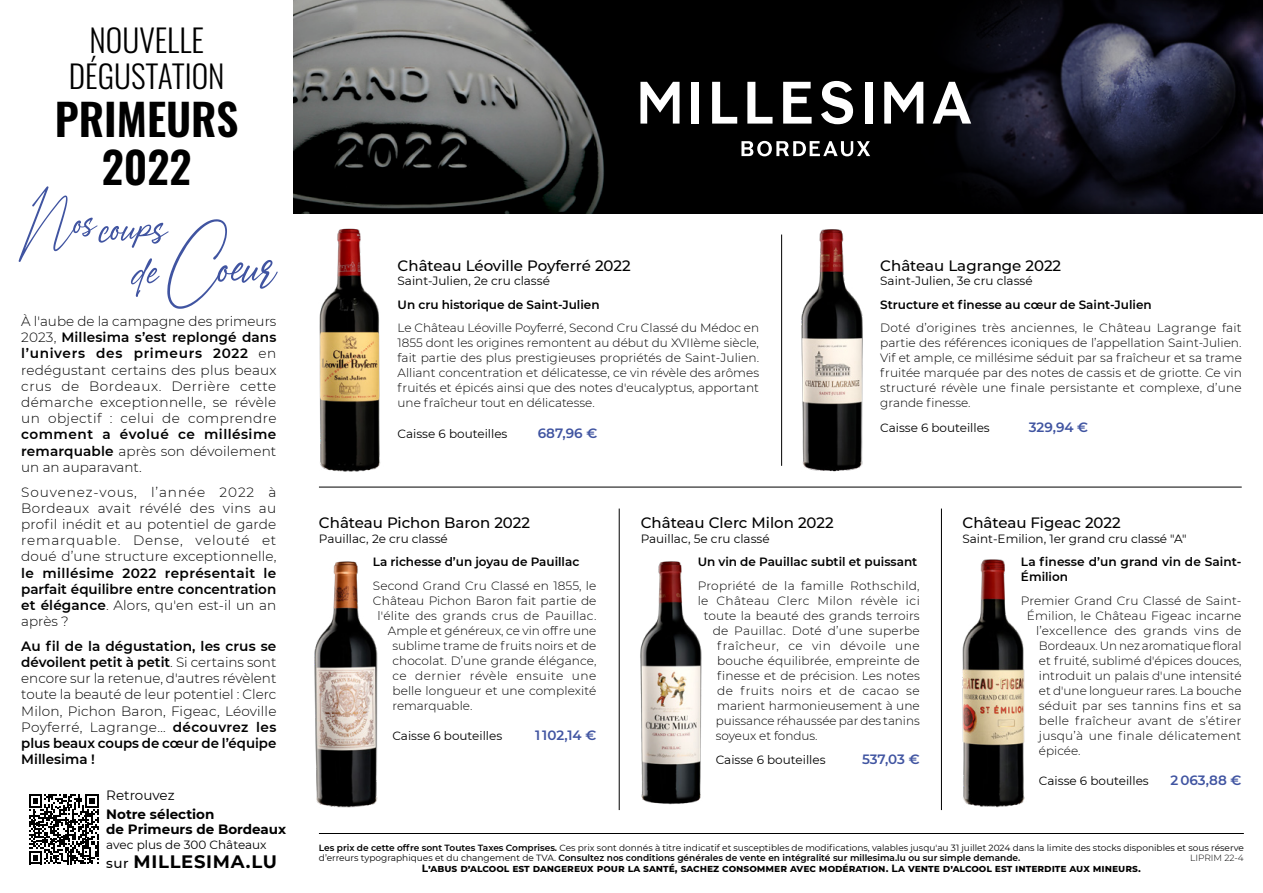
<style>
.page{position:relative;width:1263px;height:893px;background:#fff}
.page>*{position:absolute;margin:0;border:0;box-sizing:border-box;transform-origin:0 0}
.t1{font:67.65px "Amostely Signature";color:#4054a1}
.t2{font:57.15px "Amostely Signature";color:#4054a1}
.t3{font:51.75px "Amostely Signature";color:#4054a1}
.t4{font:600 43.5px/48px "Oswald";color:#000;text-align:center}
.t5{font:300 31.5px/36px "Oswald";color:#000;text-align:center}
.t6{font:700 18px "Montserrat";letter-spacing:.04em;color:#000}
.t7{font:500 15px "Montserrat";color:#000}
.t8{font:300 13.5px/16.2px "Montserrat";letter-spacing:.015em;color:#000;text-align:justify}
.t9{font:600 13.5px/16.2px "Montserrat";letter-spacing:.01em;color:#000;text-align:justify}
.t10{font:600 13.5px "Montserrat";color:#4054a1}
.t11{font:700 13.5px/15px "Montserrat";color:#000}
.t12{font:13.5px "Montserrat";color:#000}
.t13{font:300 12px/15px "Montserrat";letter-spacing:.01em;color:#000;text-align:justify}
.t14{font:12px "Montserrat";color:#000}
.t15{font:600 12px/15px "Montserrat";color:#000}
.t16{font:300 12px "Montserrat";letter-spacing:.03em;color:#000}
.t17{font:300 12px "Montserrat";letter-spacing:.035em;color:#000}
.t18{font:300 12px "Montserrat";letter-spacing:.04em;color:#000}
.t19{font:300 12px "Montserrat";letter-spacing:.045em;color:#000}
.t20{font:700 10.5px "Montserrat";letter-spacing:.005em;color:#000}
.t21{font:9px/10.5px "Montserrat";color:#000}
.t22{font:300 9px "Montserrat";color:#000}
.s1{font-size:57.15px}
.s2{font-weight:600}
.s3{font-weight:300}
.s4{font-weight:500;font-size:13.5px}
</style>
<div class="page">
<img style="left:319px;top:228px;width:61px;height:244px">
<img style="left:962px;top:559px;width:63px;height:248px">
<img style="left:801px;top:229px;width:62px;height:243px">
<img style="left:640px;top:561px;width:62px;height:244px">
<hr style="left:319px;top:833px;width:925px;height:1px;background:#000">
<hr style="left:319px;top:487px;width:923px;height:1px;background:#000">
<hr style="left:619px;top:509px;width:1px;height:301px;background:#000">
<hr style="left:781px;top:235px;width:1px;height:231px;background:#000">
<hr style="left:941px;top:509px;width:1px;height:301px;background:#000">
<svg style="left:29px;top:794px;width:70px;height:70px"></svg>
<img style="left:293px;top:0;width:506px;height:213px">
<img style="left:803px;top:0;width:460px;height:213px">
<svg style="left:741px;top:141px;width:129px;height:15px"></svg>
<div style="left:692px;top:82px;width:7px;height:42px;background:#fff"></div>
<div style="left:865px;top:82px;width:7px;height:42px;background:#fff"></div>
<svg style="left:712px;top:82px;width:25px;height:42px"></svg>
<svg style="left:747px;top:82px;width:25px;height:42px"></svg>
<svg style="left:783px;top:82px;width:29px;height:42px"></svg>
<svg style="left:821px;top:81px;width:32px;height:43px"></svg>
<svg style="left:933px;top:82px;width:38px;height:42px"></svg>
<svg style="left:884px;top:82px;width:39px;height:42px"></svg>
<svg style="left:640px;top:82px;width:39px;height:42px"></svg>
<img style="left:314px;top:561px;width:64px;height:246px">
<h3 class="t5" style="left:69px;top:19px;width:157px">NOUVELLE<br>DÉGUSTATION</h3>
<h3 class="t4" style="left:55px;top:98px;width:185px">PRIMEURS<br>2022</h3>
<h2 class="t2" style="left:101px;top:179px;width:68px">coups</h2>
<h3 class="t3" style="left:18px;top:178px;width:80px">Nos</h3>
<h1 class="t1" style="left:135px;top:209px;width:143px"><span class="s1">de</span>Coeur</h1>
<p class="t8" style="left:21px;top:313px;width:257px">À l'aube de la campagne des primeurs 2023, <span class="s2">Millesima s’est replongé dans l’univers des primeurs 2022</span> en redégustant certains des plus beaux crus de Bordeaux. Derrière cette démarche exceptionnelle, se révèle un objectif : celui de comprendre</p>
<p class="t9" style="left:21px;top:426px;width:257px">comment a évolué ce millésime remarquable <span class="s3">après son dévoilement un an auparavant.</span></p>
<p class="t8" style="left:21px;top:483px;width:257px">Souvenez-vous, l’année 2022 à Bordeaux avait révélé des vins au profil inédit et au potentiel de garde remarquable. Dense, velouté et doué d’une structure exceptionnelle,</p>
<p class="t9" style="left:21px;top:564px;width:257px">le millésime 2022 représentait le parfait équilibre entre concentration et élégance<span class="s3">. Alors, qu'en est-il un an après ?</span></p>
<p class="t8" style="left:21px;top:637px;width:257px"><span class="s2">Au fil de la dégustation, les crus se dévoilent petit à petit</span>. Si certains sont encore sur la retenue, d'autres révèlent toute la beauté de leur potentiel : Clerc Milon, Pichon Baron, Figeac, Léoville Poyferré, Lagrange… <span class="s2">découvrez les plus beaux coups de cœur de l’équipe Millesima !</span></p>
<p class="t12" style="left:106px;top:786px;width:70px">Retrouvez</p>
<p class="t11" style="left:106px;top:806px;width:181px">Notre sélection<br>de Primeurs de Bordeaux</p>
<p class="t14" style="left:106px;top:836px;width:162px">avec plus de 300 Châteaux</p>
<h3 class="t6" style="left:106px;top:849px;width:172px"><span class="s4">sur</span> MILLESIMA.LU</h3>
<p class="t7" style="left:398px;top:255px;width:235px">Château Léoville Poyferré 2022</p>
<p class="t14" style="left:398px;top:273px;width:154px">Saint-Julien, 2e cru classé</p>
<p class="t15" style="left:398px;top:297px;width:203px">Un cru historique de Saint-Julien</p>
<p class="t13" style="left:398px;top:320px;width:363px">Le Château Léoville Poyferré, Second Cru Classé du Médoc en 1855 dont les origines remontent au début du XVIIème siècle, fait partie des plus prestigieuses propriétés de Saint-Julien.<br>Alliant concentration et délicatesse, ce vin révèle des arômes fruités et épicés ainsi que des notes d'eucalyptus, apportant une fraîcheur tout en délicatesse.</p>
<p class="t14" style="left:398px;top:425px;width:111px">Caisse 6 bouteilles</p>
<p class="t10" style="left:538px;top:424px;width:61px">687,96 €</p>
<p class="t7" style="left:880px;top:255px;width:182px">Château Lagrange 2022</p>
<p class="t14" style="left:880px;top:273px;width:154px">Saint-Julien, 3e cru classé</p>
<p class="t15" style="left:880px;top:297px;width:273px">Structure et finesse au cœur de Saint-Julien</p>
<p class="t13" style="left:880px;top:320px;width:363px">Doté d’origines très anciennes, le Château Lagrange fait partie des références iconiques de l’appellation Saint-Julien.<br>Vif et ample, ce millésime séduit par sa fraîcheur et sa trame fruitée marquée par des notes de cassis et de griotte. Ce vin structuré révèle une finale persistante et complexe, d’une grande finesse.</p>
<p class="t14" style="left:880px;top:420px;width:111px">Caisse 6 bouteilles</p>
<p class="t10" style="left:1029px;top:418px;width:61px">329,94 €</p>
<p class="t7" style="left:319px;top:512px;width:213px">Château Pichon Baron 2022</p>
<p class="t14" style="left:319px;top:530px;width:130px">Pauillac, 2e cru classé</p>
<p class="t15" style="left:373px;top:554px;width:208px">La richesse d’un joyau de Pauillac</p>
<p class="t13" style="left:373px;top:577px;width:225px">Second Grand Cru Classé en 1855, le</p>
<p class="t13" style="left:373px;top:592px;width:225px">Château Pichon Baron fait partie de</p>
<p class="t13" style="left:377px;top:607px;width:221px">l'élite des grands crus de Pauillac.</p>
<p class="t13" style="left:388px;top:622px;width:210px">Ample et généreux, ce vin offre une</p>
<p class="t13" style="left:392px;top:637px;width:206px">sublime trame de fruits noirs et de</p>
<p class="t13" style="left:392px;top:652px;width:206px">chocolat. D’une grande élégance,</p>
<p class="t18" style="left:392px;top:667px;width:205px">ce dernier révèle ensuite une</p>
<p class="t13" style="left:392px;top:682px;width:205px">belle longueur et une complexité</p>
<p class="t13" style="left:392px;top:697px;width:81px">remarquable.</p>
<p class="t14" style="left:392px;top:728px;width:111px">Caisse 6 bouteilles</p>
<p class="t10" style="left:535px;top:726px;width:63px">1 102,14 €</p>
<p class="t7" style="left:641px;top:512px;width:195px">Château Clerc Milon 2022</p>
<p class="t14" style="left:641px;top:530px;width:130px">Pauillac, 5e cru classé</p>
<p class="t15" style="left:698px;top:554px;width:221px">Un vin de Pauillac subtil et puissant</p>
<p class="t13" style="left:698px;top:577px;width:223px">Propriété de la famille Rothschild,</p>
<p class="t17" style="left:698px;top:592px;width:224px">le Château Clerc Milon révèle ici</p>
<p class="t13" style="left:704px;top:607px;width:218px">toute la beauté des grands terroirs</p>
<p class="t13" style="left:713px;top:622px;width:208px">de Pauillac. Doté d’une superbe</p>
<p class="t19" style="left:717px;top:637px;width:204px">fraîcheur, ce vin dévoile une</p>
<p class="t13" style="left:717px;top:652px;width:204px">bouche équilibrée, empreinte de</p>
<p class="t13" style="left:717px;top:667px;width:204px">finesse et de précision. Les notes</p>
<p class="t16" style="left:717px;top:682px;width:204px">de fruits noirs et de cacao se</p>
<p class="t13" style="left:717px;top:697px;width:204px">marient harmonieusement à une</p>
<p class="t13" style="left:716px;top:712px;width:205px">puissance réhaussée par des tanins</p>
<p class="t13" style="left:716px;top:727px;width:103px">soyeux et fondus.</p>
<p class="t14" style="left:716px;top:752px;width:111px">Caisse 6 bouteilles</p>
<p class="t10" style="left:862px;top:750px;width:59px">537,03 €</p>
<p class="t7" style="left:962px;top:512px;width:160px">Château Figeac 2022</p>
<p class="t14" style="left:962px;top:530px;width:226px">Saint-Emilion, 1er grand cru classé "A"</p>
<p class="t15" style="left:1021px;top:554px;width:222px">La finesse d’un grand vin de Saint-<br>Émilion</p>
<p class="t13" style="left:1021px;top:592px;width:222px">Premier Grand Cru Classé de Saint-</p>
<p class="t13" style="left:1027px;top:607px;width:216px">Émilion, le Château Figeac incarne</p>
<p class="t16" style="left:1036px;top:622px;width:207px">l’excellence des grands vins de</p>
<p class="t13" style="left:1039px;top:637px;width:204px">Bordeaux. Un nez aromatique floral</p>
<p class="t13" style="left:1039px;top:652px;width:204px">et fruité, sublimé d'épices douces,</p>
<p class="t13" style="left:1039px;top:667px;width:204px">introduit un palais d'une intensité</p>
<p class="t13" style="left:1039px;top:682px;width:204px">et d'une longueur rares. La bouche</p>
<p class="t13" style="left:1039px;top:697px;width:204px">séduit par ses tannins fins et sa</p>
<p class="t13" style="left:1039px;top:712px;width:204px">belle fraîcheur avant de s’étirer</p>
<p class="t13" style="left:1039px;top:727px;width:204px">jusqu’à une finale délicatement</p>
<p class="t13" style="left:1039px;top:742px;width:43px">épicée.</p>
<p class="t14" style="left:1039px;top:773px;width:111px">Caisse 6 bouteilles</p>
<p class="t10" style="left:1171px;top:771px;width:72px">2 063,88 €</p>
<p class="t21" style="left:319px;top:842px;width:926px"><span class="s2">Les prix de cette offre sont Toutes Taxes Comprises.</span> Ces prix sont donnés à titre indicatif et susceptibles de modifications, valables jusqu'au 31 juillet 2024 dans la limite des stocks disponibles et sous réserve d’erreurs typographiques et du changement de TVA. <span class="s2">Consultez nos conditions générales de vente en intégralité sur millesima.lu ou sur simple demande.</span></p>
<p class="t22" style="left:1190px;top:852px;width:55px">LIPRIM 22-4</p>
<p class="t20" style="left:422px;top:860px;width:720px">L’abus d’alcool est dangereux pour la santé, sachez consommer avec modération. La vente d’alcool est interdite aux mineurs.</p>
</div>
